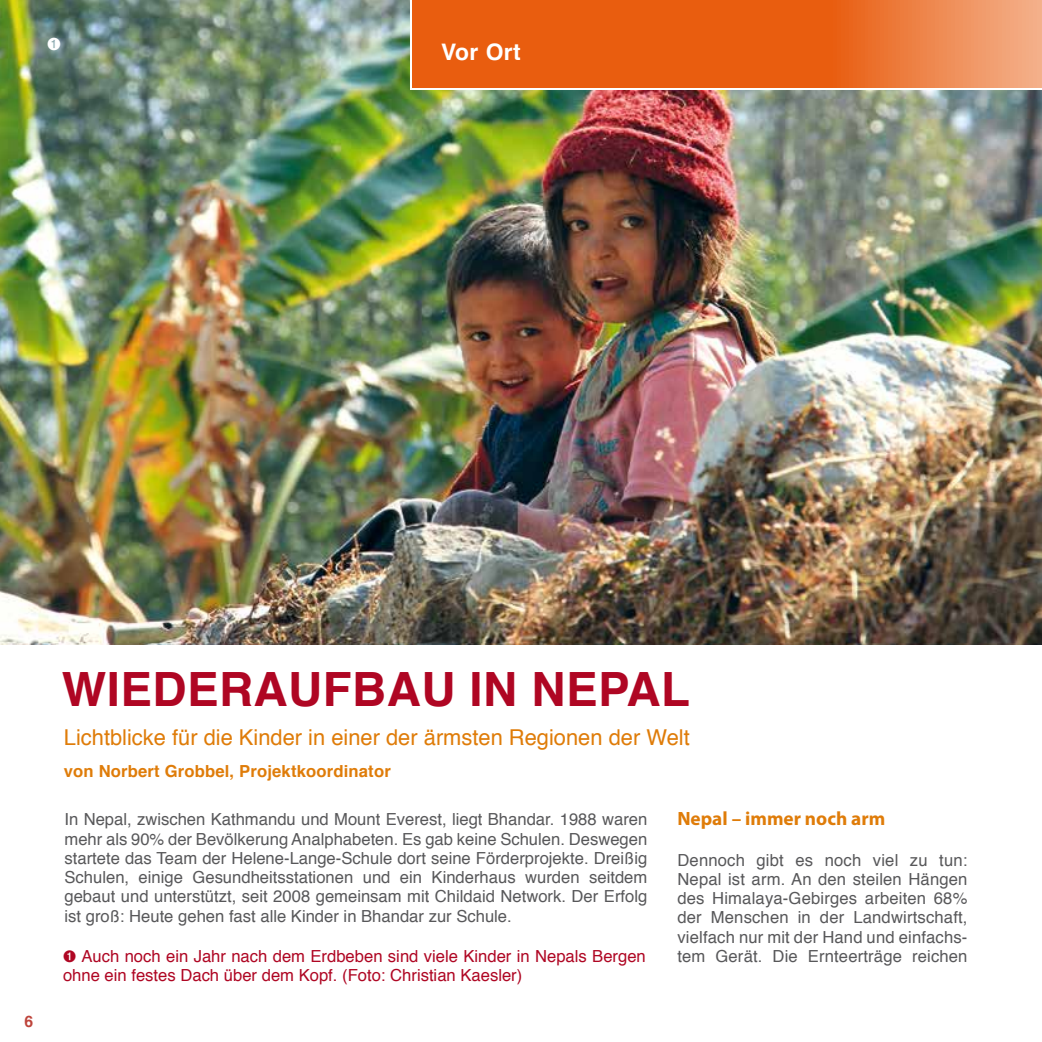
<style>
.page{position:relative;width:1042px;height:1042px;background:#fff}
.page>*{position:absolute;margin:0;border:0;box-sizing:border-box;transform-origin:0 0}
.t1{font:700 47.25px "Helvetica";letter-spacing:.01em;color:#af0623}
.t2{font:700 22.75px "Helvetica";letter-spacing:.02em;color:#fff}
.t3{font:21.88px "Helvetica";color:#df7c09}
.t4{font:700 19.25px "Myriad Pro";color:#df7c09}
.t5{font:16.62px/19.2px "Helvetica";letter-spacing:.01em;color:#58585a;text-align:justify}
.t6{font:16.62px "Helvetica";color:#af0623}
.t7{font:700 16.62px "Helvetica";letter-spacing:.01em;color:#df7c09}
.t8{font:700 15.75px "Helvetica";color:#be443b}
</style>
<div class="page">
<img style="left:0;top:0;width:1042px;height:645px">
<svg style="left:644px;top:0;width:398px;height:88px;background:#eb7431"></svg>
<div style="left:412px;top:0;width:232px;height:88px;background:#e95d0f"></div>
<svg style="left:48px;top:37px;width:12px;height:13px"></svg>
<h2 class="t2" style="left:441px;top:43px;width:81px">Vor Ort</h2>
<p class="t8" style="left:25px;top:1015px;width:10px">6</p>
<h1 class="t1" style="left:62px;top:671px;width:630px">WIEDERAUFBAU IN NEPAL</h1>
<h3 class="t3" style="left:64px;top:729px;width:627px">Lichtblicke für die Kinder in einer der ärmsten Regionen der Welt</h3>
<p class="t7" style="left:64px;top:765px;width:328px">von Norbert Grobbel, Projektkoordinator</p>
<p class="t5" style="left:64px;top:811px;width:584px">In Nepal, zwischen Kathmandu und Mount Everest, liegt Bhandar. 1988 waren mehr als 90% der Bevölkerung Analphabeten. Es gab keine Schulen. Des wegen startete das Team der Helene-Lange-Schule dort seine Förderprojekte. Dreißig Schulen, einige Gesundheitsstationen und ein Kinderhaus wurden seitdem gebaut und unterstützt, seit 2008 gemeinsam mit Childaid Network. Der Erfolg ist groß: Heute gehen fast alle Kinder in Bhandar zur Schule.</p>
<p class="t4" style="left:677px;top:811px;width:209px">Nepal – immer noch arm</p>
<p class="t5" style="left:677px;top:851px;width:292px">Dennoch gibt es noch viel zu tun:<br>Nepal ist arm. An den steilen Hängen des Himalaya-Gebirges arbeiten 68% der Menschen in der Landwirtschaft, vielfach nur mit der Hand und einfachs-</p>
<p class="t6" style="left:63px;top:949px;width:584px">➊ Auch noch ein Jahr nach dem Erdbeben sind viele Kinder in Nepals Bergen</p>
<p class="t5" style="left:677px;top:948px;width:292px">tem Gerät. Die Ernteerträge reichen</p>
<p class="t6" style="left:63px;top:968px;width:461px">ohne ein festes Dach über dem Kopf. (Foto: Christian Kaesler)</p>
</div>
